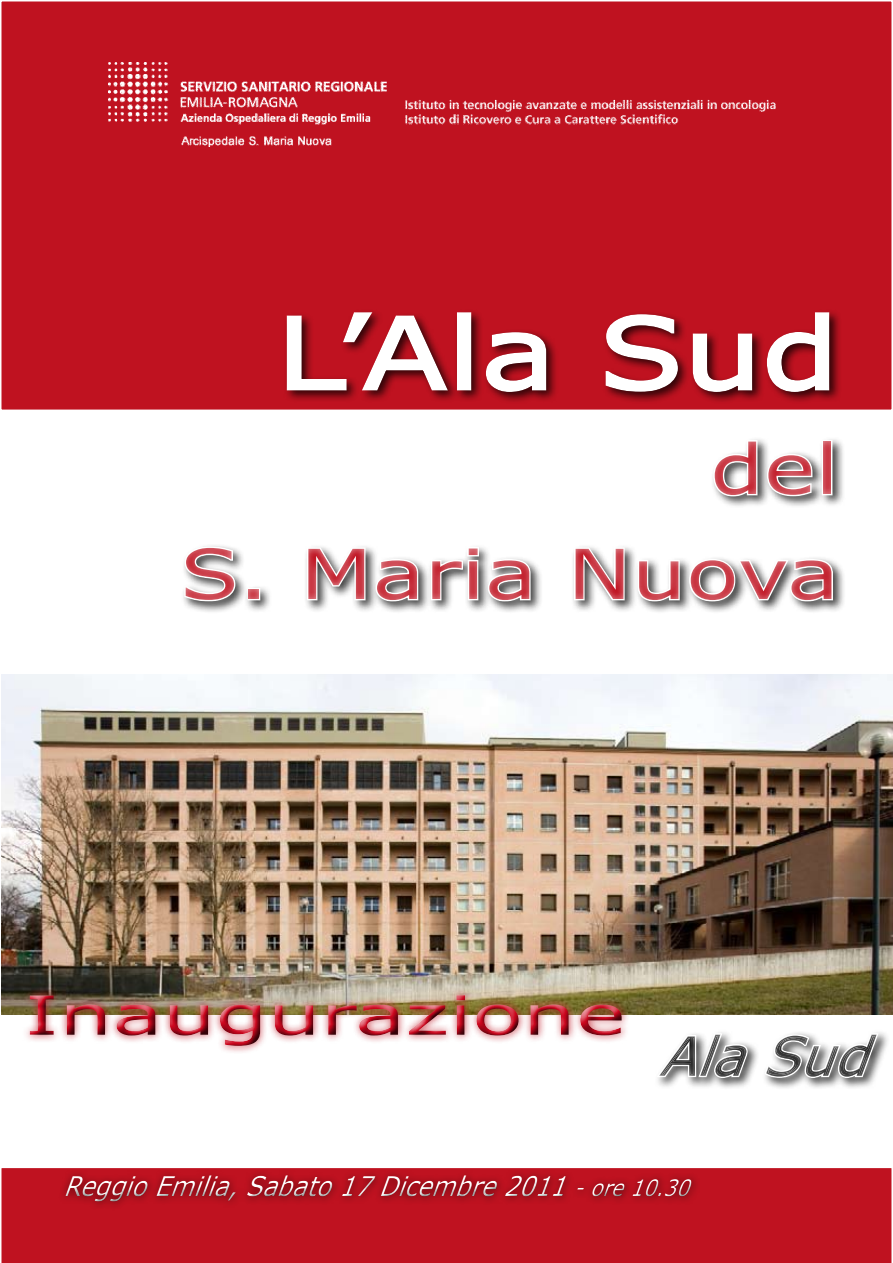
<style>
.page{position:relative;width:893px;height:1263px;background:#fff}
.page>*{position:absolute;margin:0;border:0;box-sizing:border-box;transform-origin:0 0}
.t1{font:99px "Verdana";color:#fff;scale:1.25 1}
.t2{font:69px/105px "Verdana";color:#bf1220;text-align:right;scale:1.25 1}
.t3{font:54px "Verdana";color:#cd071e;scale:1.55 1}
.t4{font:italic 27px "Verdana";color:#fff;scale:.9 1}
.s1{font-size:22.5px}
</style>
<div class="page">
<div style="left:1px;top:1px;width:891px;height:409px;background:#bf1220"></div>
<img style="left:2px;top:674px;width:891px;height:340px">
<div style="left:572px;top:1015px;width:321px;height:91px;background:#fff;opacity:.75"></div>
<div style="left:22px;top:988px;width:782px;height:91px;background:#bf1220;opacity:.75"></div>
<div style="left:19px;top:980px;width:774px;height:88px;background:#000;opacity:.75"></div>
<div style="left:180px;top:309px;width:713px;height:617px;background:#000;opacity:.75"></div>
<div style="left:53px;top:283px;width:840px;height:595px;background:#fff;opacity:.75"></div>
<div style="left:1px;top:1168px;width:891px;height:95px;background:#bf1220"></div>
<div style="left:58px;top:1168px;width:803px;height:91px;background:#bf1220"></div>
<div style="left:59px;top:1168px;width:783px;height:72px;background:#000;opacity:.75"></div>
<img style="left:109px;top:62px;width:667px;height:84px">
<h1 class="t1" style="left:276px;top:290px;width:452px">L’Ala Sud</h1>
<h2 class="t2" style="left:180px;top:414px;width:529px">del<br>S. Maria Nuova</h2>
<h3 class="t3" style="left:24px;top:981px;width:390px">Inaugurazione</h3>
<p class="t4" style="left:63px;top:1169px;width:708px">ReggioEmilia,Sabato17Dicembre2011<span class="s1">-ore10.30</span></p>
</div>
